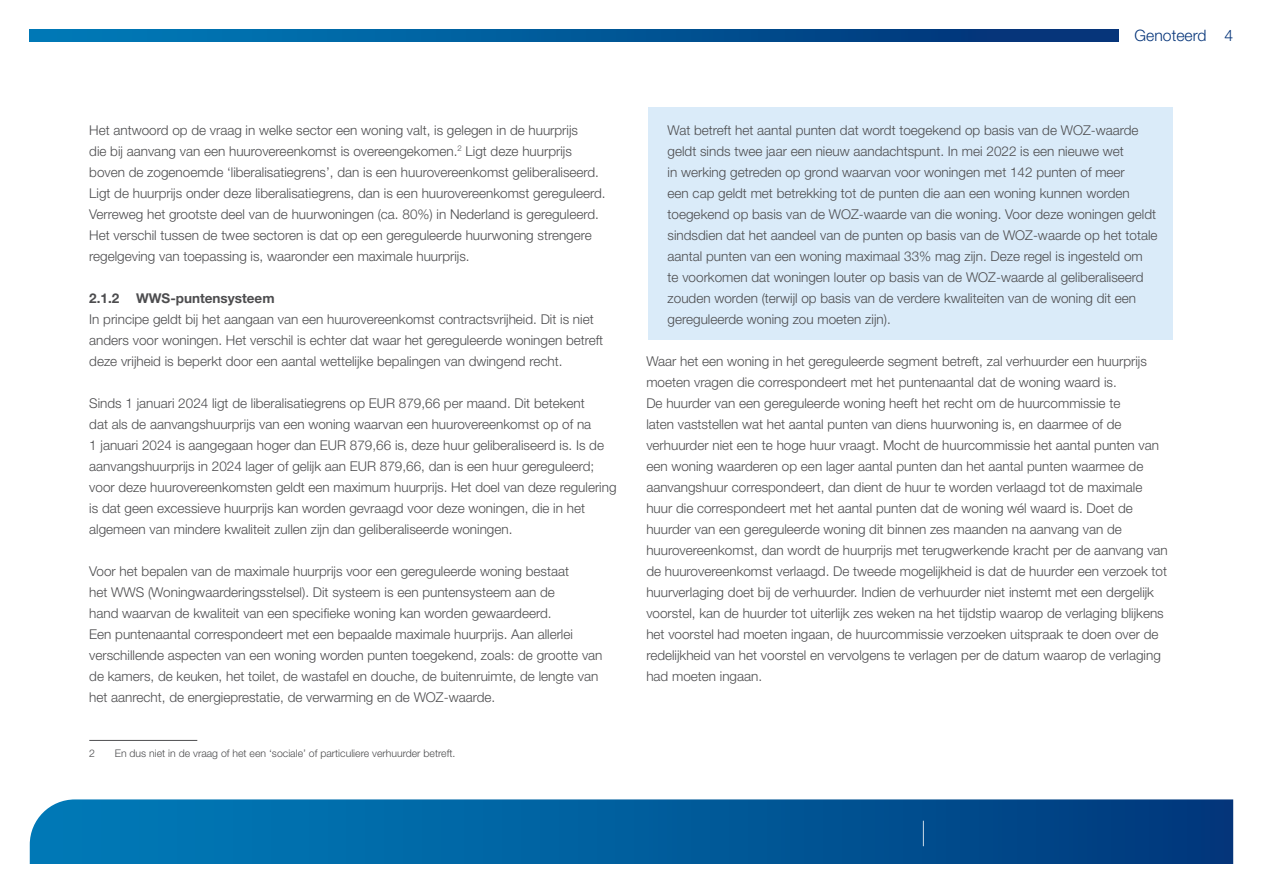
<style>
.page{position:relative;width:1263px;height:893px;background:#fff}
.page>*{position:absolute;margin:0;border:0;box-sizing:border-box;transform-origin:0 0}
.t1{font:300 15.75px "Helvetica Neue LT Pro";color:#06357a}
.t2{font:300 13.5px/21px "Helvetica Neue LT Pro";color:#4d4d4f}
.t3{font:700 13.5px "Helvetica Neue LT Pro";color:#4d4d4f}
.t4{font:300 10.5px "Helvetica Neue LT Pro";color:#4d4d4f}
</style>
<div class="page">
<svg style="left:30px;top:30px;width:1088px;height:11px;background:#005797"></svg>
<svg style="left:30px;top:799px;width:1203px;height:65px;background:#035d9c"></svg>
<svg style="left:923px;top:821px;width:1px;height:25px"></svg>
<div style="left:648px;top:107px;width:524px;height:233px;background:#daebf9"></div>
<hr style="left:89px;top:740px;width:108px;height:1px;background:#4d4d4f">
<p class="t1" style="left:1134px;top:26px;width:100px">Genoteerd 4</p>
<p class="t2" style="left:89px;top:119px;width:518px">Het antwoord op de vraag in welke sector een woning valt, is gelegen in de huurprijs<br>die bij aanvang van een huurovereenkomst is overeengekomen.<sup>2</sup> Ligt deze huurprijs boven de zogenoemde ‘liberalisatiegrens’, dan is een huurovereenkomst geliberaliseerd.<br>Ligt de huurprijs onder deze liberalisatiegrens, dan is een huurovereenkomst gereguleerd.<br>Verreweg het grootste deel van de huurwoningen (ca. 80%) in Nederland is gereguleerd.<br>Het verschil tussen de twee sectoren is dat op een gereguleerde huurwoning strengere regelgeving van toepassing is, waaronder een maximale huurprijs.</p>
<p class="t3" style="left:89px;top:290px;width:187px">2.1.2 WWS-puntensysteem</p>
<p class="t2" style="left:89px;top:308px;width:515px">In principe geldt bij het aangaan van een huurovereenkomst contractsvrijheid. Dit is niet anders voor woningen. Het verschil is echter dat waar het gereguleerde woningen betreft deze vrijheid is beperkt door een aantal wettelijke bepalingen van dwingend recht.</p>
<p class="t2" style="left:89px;top:392px;width:529px">Sinds 1 januari 2024 ligt de liberalisatiegrens op EUR 879,66 per maand. Dit betekent<br>dat als de aanvangshuurprijs van een woning waarvan een huurovereenkomst op of na<br>1 januari 2024 is aangegaan hoger dan EUR 879,66 is, deze huur geliberaliseerd is. Is de aanvangshuurprijs in 2024 lager of gelijk aan EUR 879,66, dan is een huur gereguleerd; voor deze huurovereenkomsten geldt een maximum huurprijs. Het doel van deze regulering is dat geen excessieve huurprijs kan worden gevraagd voor deze woningen, die in het algemeen van mindere kwaliteit zullen zijn dan geliberaliseerde woningen.</p>
<p class="t2" style="left:89px;top:560px;width:515px">Voor het bepalen van de maximale huurprijs voor een gereguleerde woning bestaat<br>het WWS (Woningwaarderingsstelsel). Dit systeem is een puntensysteem aan de<br>hand waarvan de kwaliteit van een specifieke woning kan worden gewaardeerd.<br>Een puntenaantal correspondeert met een bepaalde maximale huurprijs. Aan allerlei verschillende aspecten van een woning worden punten toegekend, zoals: de grootte van de kamers, de keuken, het toilet, de wastafel en douche, de buitenruimte, de lengte van het aanrecht, de energieprestatie, de verwarming en de WOZ-waarde.</p>
<p class="t4" style="left:89px;top:747px;width:7px">2</p>
<p class="t4" style="left:115px;top:747px;width:342px">En dus niet in de vraag of het een ‘sociale’ of particuliere verhuurder betreft.</p>
<p class="t2" style="left:668px;top:119px;width:491px">Wat betreft het aantal punten dat wordt toegekend op basis van de WOZ-waarde geldt sinds twee jaar een nieuw aandachtspunt. In mei 2022 is een nieuwe wet<br>in werking getreden op grond waarvan voor woningen met 142 punten of meer<br>een cap geldt met betrekking tot de punten die aan een woning kunnen worden toegekend op basis van de WOZ-waarde van die woning. Voor deze woningen geldt sindsdien dat het aandeel van de punten op basis van de WOZ-waarde op het totale aantal punten van een woning maximaal 33% mag zijn. Deze regel is ingesteld om<br>te voorkomen dat woningen louter op basis van de WOZ-waarde al geliberaliseerd zouden worden (terwijl op basis van de verdere kwaliteiten van de woning dit een gereguleerde woning zou moeten zijn).</p>
<p class="t2" style="left:646px;top:350px;width:523px">Waar het een woning in het gereguleerde segment betreft, zal verhuurder een huurprijs moeten vragen die correspondeert met het puntenaantal dat de woning waard is.<br>De huurder van een gereguleerde woning heeft het recht om de huurcommissie te<br>laten vaststellen wat het aantal punten van diens huurwoning is, en daarmee of de verhuurder niet een te hoge huur vraagt. Mocht de huurcommissie het aantal punten van een woning waarderen op een lager aantal punten dan het aantal punten waarmee de aanvangshuur correspondeert, dan dient de huur te worden verlaagd tot de maximale huur die correspondeert met het aantal punten dat de woning wél waard is. Doet de huurder van een gereguleerde woning dit binnen zes maanden na aanvang van de huurovereenkomst, dan wordt de huurprijs met terugwerkende kracht per de aanvang van de huurovereenkomst verlaagd. De tweede mogelijkheid is dat de huurder een verzoek tot huurverlaging doet bij de verhuurder. Indien de verhuurder niet instemt met een dergelijk voorstel, kan de huurder tot uiterlijk zes weken na het tijdstip waarop de verlaging blijkens het voorstel had moeten ingaan, de huurcommissie verzoeken uitspraak te doen over de redelijkheid van het voorstel en vervolgens te verlagen per de datum waarop de verlaging had moeten ingaan.</p>
</div>
